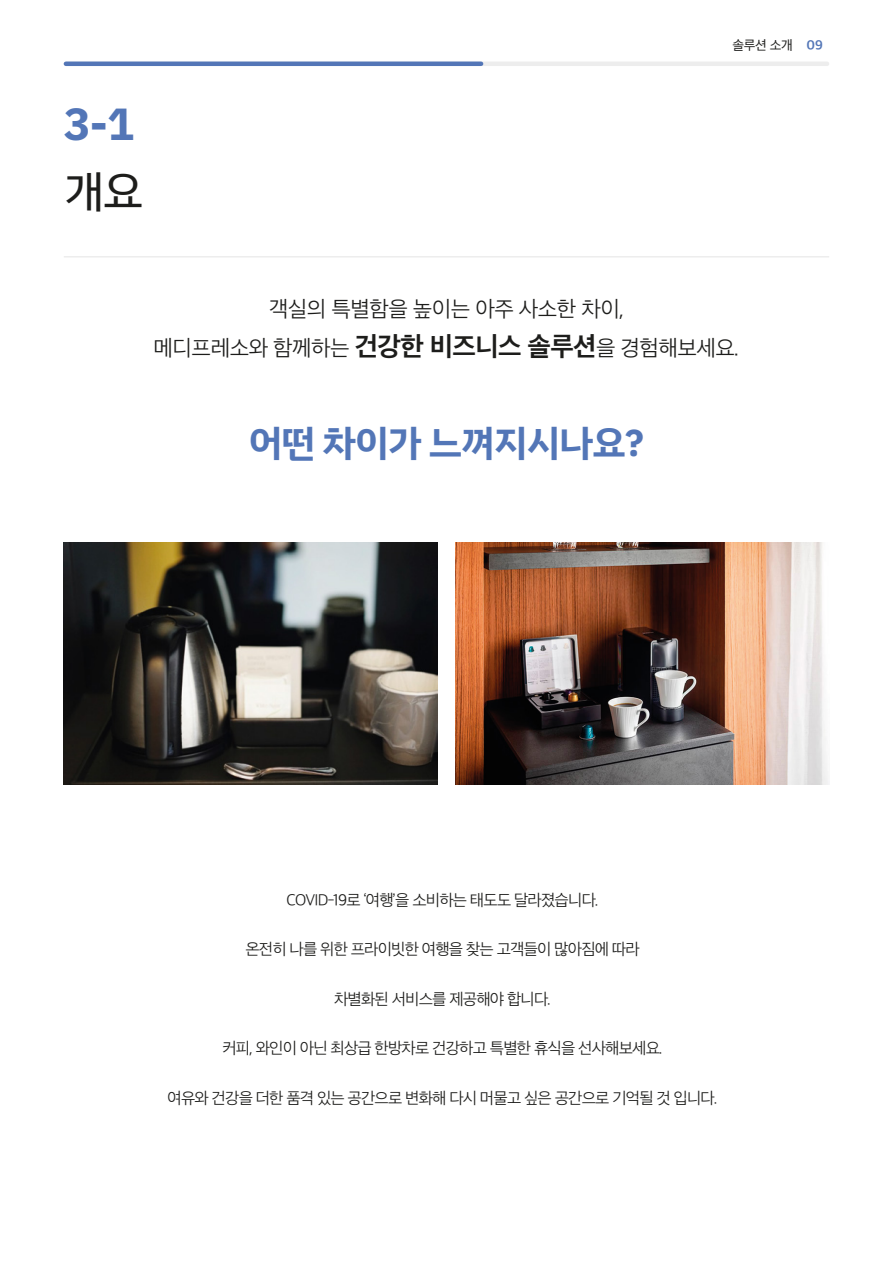
<style>
.page{position:relative;width:893px;height:1263px;background:#fff}
.page>*{position:absolute;margin:0;border:0;box-sizing:border-box;transform-origin:0 0}
.t1{font:700 45px "IBM Plex Sans KR";color:#5376b7}
.t2{font:45px "IBM Plex Sans KR Text";color:#1d1d1b}
.t3{font:700 37.5px "IBM Plex Sans KR";letter-spacing:-.02em;color:#5376b7}
.t4{font:300 22.5px/39px "Apple SD Gothic Neo";letter-spacing:-.02em;color:#1d1d1b;text-align:center}
.t5{font:300 16.5px "Apple SD Gothic Neo";letter-spacing:-.045em;color:#1d1d1b}
.t6{font:13.5px "Apple SD Gothic Neo";color:#1d1d1b}
.s1{font-weight:700;color:#5376b7}
.s2{font-weight:700;font-size:27px}
</style>
<div class="page">
<hr style="left:66px;top:62px;width:761px;height:4px;background:#ededed">
<hr style="left:66px;top:62px;width:415px;height:4px;background:#5376b7">
<hr style="left:64px;top:256px;width:765px;height:1px;background:#ededed">
<img style="left:455px;top:543px;width:374px;height:242px">
<img style="left:64px;top:543px;width:374px;height:242px">
<h1 class="t1" style="left:64px;top:98px;width:72px">3-1</h1>
<h1 class="t2" style="left:64px;top:165px;width:81px">개요</h1>
<p class="t6" style="left:732px;top:38px;width:92px">솔루션 소개 <span class="s1">09</span></p>
<h3 class="t4" style="left:154px;top:290px;width:587px">객실의 특별함을 높이는 아주 사소한 차이,<br>메디프레소와 함께하는 <span class="s2">건강한 비즈니스 솔루션</span>을 경험해보세요.</h3>
<h2 class="t3" style="left:249px;top:421px;width:396px">어떤 차이가 느껴지시나요?</h2>
<p class="t5" style="left:286px;top:891px;width:314px">COVID-19로 ‘여행’을 소비하는 태도도 달라졌습니다.</p>
<p class="t5" style="left:245px;top:940px;width:396px">온전히 나를 위한 프라이빗한 여행을 찾는 고객들이 많아짐에 따라</p>
<p class="t5" style="left:334px;top:990px;width:218px">차별화된 서비스를 제공해야 합니다.</p>
<p class="t5" style="left:222px;top:1039px;width:442px">커피, 와인이 아닌 최상급 한방차로 건강하고 특별한 휴식을 선사해보세요.</p>
<p class="t5" style="left:168px;top:1089px;width:552px">여유와 건강을 더한 품격 있는 공간으로 변화해 다시 머물고 싶은 공간으로 기억될 것 입니다.</p>
</div>
